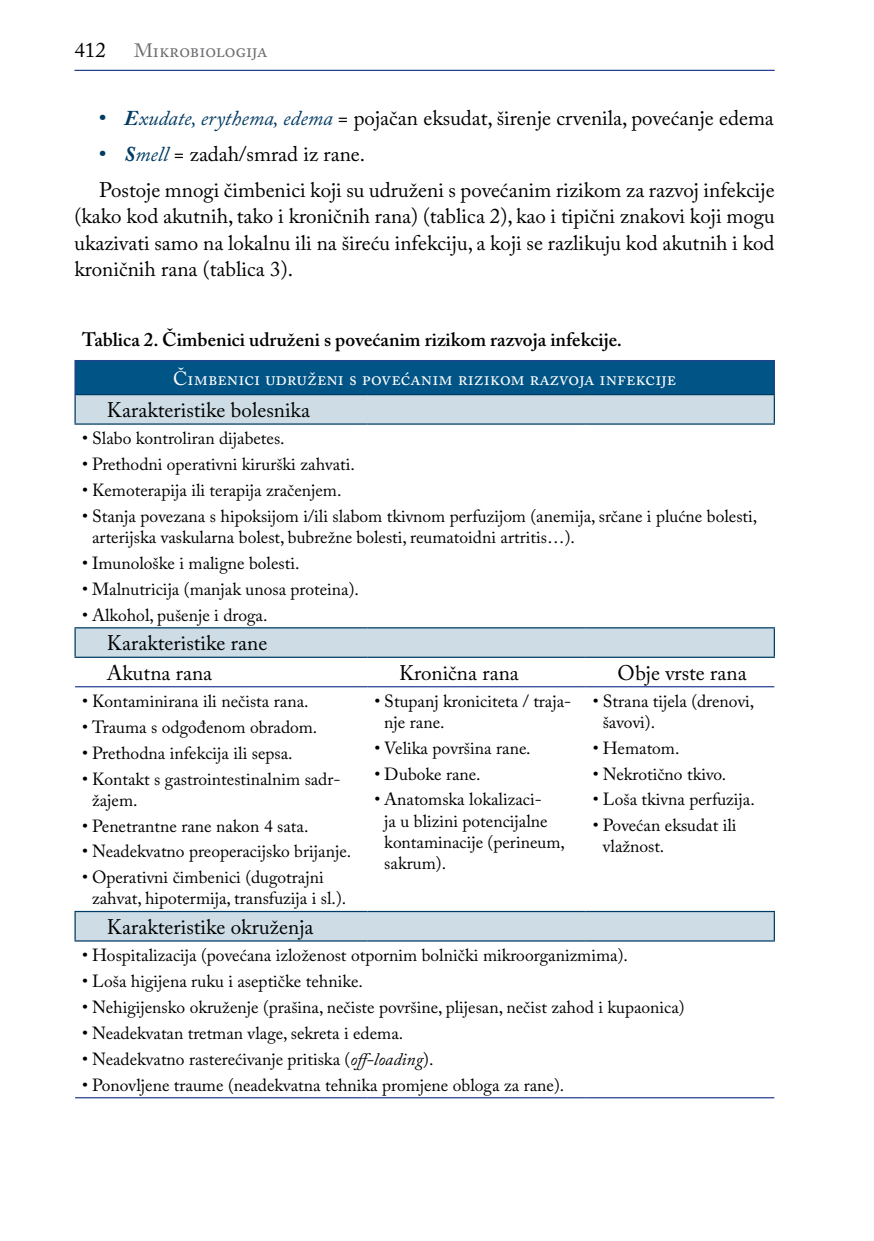
<style>
.page{position:relative;width:874px;height:1241px;background:#fff}
.page>*{position:absolute;margin:0;border:0;box-sizing:border-box;transform-origin:0 0}
.t1{font:21px/26.2px "Adobe Caslon Pro";letter-spacing:-.025em;color:#000}
.t2{font:600 19.25px "Adobe Caslon Pro";letter-spacing:-.03em;color:#000}
.t3{font:19.25px "Adobe Caslon Pro";color:#fff}
.t4{font:19.25px "Adobe Caslon Pro";color:#6d6e71}
.t5{font:17.5px/21px "Adobe Caslon Pro";letter-spacing:-.025em;color:#000}
.t6{font:17.5px/21px "Adobe Caslon Pro";color:#000}
.t7{font:17.5px "Adobe Caslon Pro";letter-spacing:.005em;color:#000}
.s1{font-weight:600;color:#003b63}
.s2{font-weight:700;font-style:italic;color:#003b63}
.s3{font-style:italic;color:#003b63}
.s4{font-style:italic}
</style>
<div class="page">
<hr style="left:74px;top:70px;width:700px;height:1px;background:#25408f">
<div style="left:75px;top:360px;width:699px;height:34px;background:#005486"></div>
<svg style="left:75px;top:395px;width:699px;height:545px"></svg>
<hr style="left:75px;top:686px;width:292px;height:1px;background:#25408f">
<hr style="left:367px;top:686px;width:218px;height:1px;background:#25408f">
<hr style="left:585px;top:686px;width:189px;height:1px;background:#25408f">
<hr style="left:75px;top:1096px;width:292px;height:2px;background:#25408f">
<hr style="left:367px;top:1096px;width:218px;height:2px;background:#25408f">
<hr style="left:585px;top:1096px;width:189px;height:2px;background:#25408f">
<hr style="left:74px;top:627px;width:293px;height:1px;background:#003b63">
<hr style="left:74px;top:628px;width:2px;height:28px;background:#003b63">
<hr style="left:367px;top:627px;width:218px;height:1px;background:#003b63">
<hr style="left:585px;top:627px;width:189px;height:1px;background:#003b63">
<svg style="left:773px;top:628px;width:1px;height:28px"></svg>
<hr style="left:74px;top:656px;width:293px;height:1px;background:#003b63">
<hr style="left:367px;top:656px;width:218px;height:1px;background:#003b63">
<hr style="left:585px;top:656px;width:189px;height:1px;background:#003b63">
<hr style="left:74px;top:395px;width:2px;height:28px;background:#003b63">
<svg style="left:773px;top:395px;width:1px;height:28px"></svg>
<hr style="left:74px;top:423px;width:293px;height:1px;background:#003b63">
<hr style="left:367px;top:423px;width:218px;height:1px;background:#003b63">
<hr style="left:585px;top:423px;width:189px;height:1px;background:#003b63">
<hr style="left:74px;top:910px;width:293px;height:2px;background:#003b63">
<hr style="left:74px;top:912px;width:2px;height:28px;background:#003b63">
<hr style="left:367px;top:910px;width:218px;height:2px;background:#003b63">
<hr style="left:585px;top:910px;width:189px;height:2px;background:#003b63">
<svg style="left:773px;top:912px;width:1px;height:28px"></svg>
<hr style="left:74px;top:940px;width:293px;height:1px;background:#003b63">
<hr style="left:367px;top:940px;width:218px;height:1px;background:#003b63">
<hr style="left:585px;top:940px;width:189px;height:1px;background:#003b63">
<hr style="left:74px;top:360px;width:293px;height:1px;background:#25408f">
<hr style="left:74px;top:361px;width:2px;height:33px;background:#25408f">
<hr style="left:367px;top:360px;width:218px;height:1px;background:#25408f">
<hr style="left:585px;top:360px;width:189px;height:1px;background:#25408f">
<hr style="left:773px;top:361px;width:1px;height:33px;background:#25408f">
<hr style="left:74px;top:394px;width:293px;height:1px;background:#003b63">
<hr style="left:367px;top:394px;width:218px;height:1px;background:#003b63">
<hr style="left:585px;top:394px;width:189px;height:1px;background:#003b63">
<p class="t1" style="left:74px;top:37px;width:33px">412</p>
<p class="t4" style="left:134px;top:39px;width:135px">Mikrobiologija</p>
<p class="t1" style="left:99px;top:104px;width:675px"><span class="s1">•</span> <span class="s2">E</span><span class="s3">xudate, erythema, edema</span> = pojačan eksudat, širenje crvenila, povećanje edema</p>
<p class="t1" style="left:99px;top:135px;width:676px;line-height:36.2px"><span class="s1">•</span> <span class="s2">S</span><span class="s3">mell</span> = zadah/smrad iz rane.<br>Postoje mnogi čimbenici koji su udruženi s povećanim rizikom za razvoj infekcije</p>
<p class="t1" style="left:74px;top:203px;width:701px;text-align:justify">(kako kod akutnih, tako i kroničnih rana) (tablica 2), kao i tipični znakovi koji mogu ukazivati samo na lokalnu ili na šireću infekciju, a koji se razlikuju kod akutnih i kod kroničnih rana (tablica 3).</p>
<p class="t2" style="left:82px;top:328px;width:541px">Tablica 2. Čimbenici udruženi s povećanim rizikom razvoja infekcije.</p>
<p class="t3" style="left:173px;top:367px;width:504px">Čimbenici udruženi s povećanim rizikom razvoja infekcije</p>
<p class="t1" style="left:107px;top:396px;width:204px">Karakteristike bolesnika</p>
<p class="t5" style="left:82px;top:427px;width:204px">• Slabo kontroliran dijabetes.</p>
<p class="t5" style="left:82px;top:453px;width:274px">• Prethodni operativni kirurški zahvati.</p>
<p class="t5" style="left:82px;top:479px;width:261px">• Kemoterapija ili terapija zračenjem.</p>
<p class="t6" style="left:92px;top:505px;width:666px;text-indent:-10px">• Stanja povezana s hipoksijom i/ili slabom tkivnom perfuzijom (anemija, srčane i plućne bolesti, arterijska vaskularna bolest, bubrežne bolesti, reumatoidni artritis…).</p>
<p class="t5" style="left:82px;top:552px;width:219px">• Imunološke i maligne bolesti.</p>
<p class="t5" style="left:82px;top:578px;width:278px">• Malnutricija (manjak unosa proteina).</p>
<p class="t5" style="left:82px;top:604px;width:187px">• Alkohol, pušenje i droga.</p>
<p class="t1" style="left:107px;top:628px;width:162px;line-height:29.4px">Karakteristike rane<br>Akutna rana</p>
<p class="t1" style="left:399px;top:659px;width:121px">Kronična rana</p>
<p class="t1" style="left:617px;top:659px;width:130px">Obje vrste rana</p>
<p class="t5" style="left:82px;top:690px;width:228px">• Kontaminirana ili nečista rana.</p>
<p class="t5" style="left:82px;top:716px;width:236px">• Trauma s odgođenom obradom.</p>
<p class="t5" style="left:82px;top:742px;width:212px">• Prethodna infekcija ili sepsa.</p>
<p class="t5" style="left:92px;top:767px;width:250px;text-indent:-10px">• Kontakt s gastrointestinalnim sadr&shy;žajem.</p>
<p class="t5" style="left:82px;top:814px;width:228px">• Penetrantne rane nakon 4 sata.</p>
<p class="t5" style="left:82px;top:840px;width:270px">• Neadekvatno preoperacijsko brijanje.</p>
<p class="t5" style="left:92px;top:866px;width:256px;text-indent:-10px">• Operativni čimbenici (dugotrajni zahvat, hipotermija, transfuzija i sl.).</p>
<p class="t5" style="left:384px;top:690px;width:188px;text-indent:-10px">• Stupanj kroniciteta / traja&shy;nje rane.</p>
<p class="t5" style="left:374px;top:737px;width:158px">• Velika površina rane.</p>
<p class="t5" style="left:374px;top:762px;width:108px">• Duboke rane.</p>
<p class="t5" style="left:384px;top:788px;width:182px;text-indent:-10px">• Anatomska lokalizaci-<br>ja u blizini potencijalne kontaminacije (perineum, sakrum).</p>
<p class="t5" style="left:602px;top:690px;width:153px;text-indent:-10px">• Strana tijela (drenovi, šavovi).</p>
<p class="t5" style="left:592px;top:736px;width:88px">• Hematom.</p>
<p class="t5" style="left:592px;top:762px;width:135px">• Nekrotično tkivo.</p>
<p class="t5" style="left:592px;top:788px;width:163px">• Loša tkivna perfuzija.</p>
<p class="t5" style="left:602px;top:814px;width:135px;text-indent:-10px">• Povećan eksudat ili vlažnost.</p>
<p class="t1" style="left:107px;top:913px;width:208px">Karakteristike okruženja</p>
<p class="t7" style="left:82px;top:944px;width:547px">• Hospitalizacija (povećana izloženost otpornim bolnički mikroorganizmima).</p>
<p class="t5" style="left:82px;top:970px;width:282px">• Loša higijena ruku i aseptičke tehnike.</p>
<p class="t5" style="left:82px;top:996px;width:603px">• Nehigijensko okruženje (prašina, nečiste površine, plijesan, nečist zahod i kupaonica)</p>
<p class="t5" style="left:82px;top:1022px;width:322px">• Neadekvatan tretman vlage, sekreta i edema.</p>
<p class="t5" style="left:82px;top:1047px;width:353px">• Neadekvatno rasterećivanje pritiska (<span class="s4">off-loading</span>).</p>
<p class="t5" style="left:82px;top:1073px;width:483px">• Ponovljene traume (neadekvatna tehnika promjene obloga za rane).</p>
</div>
